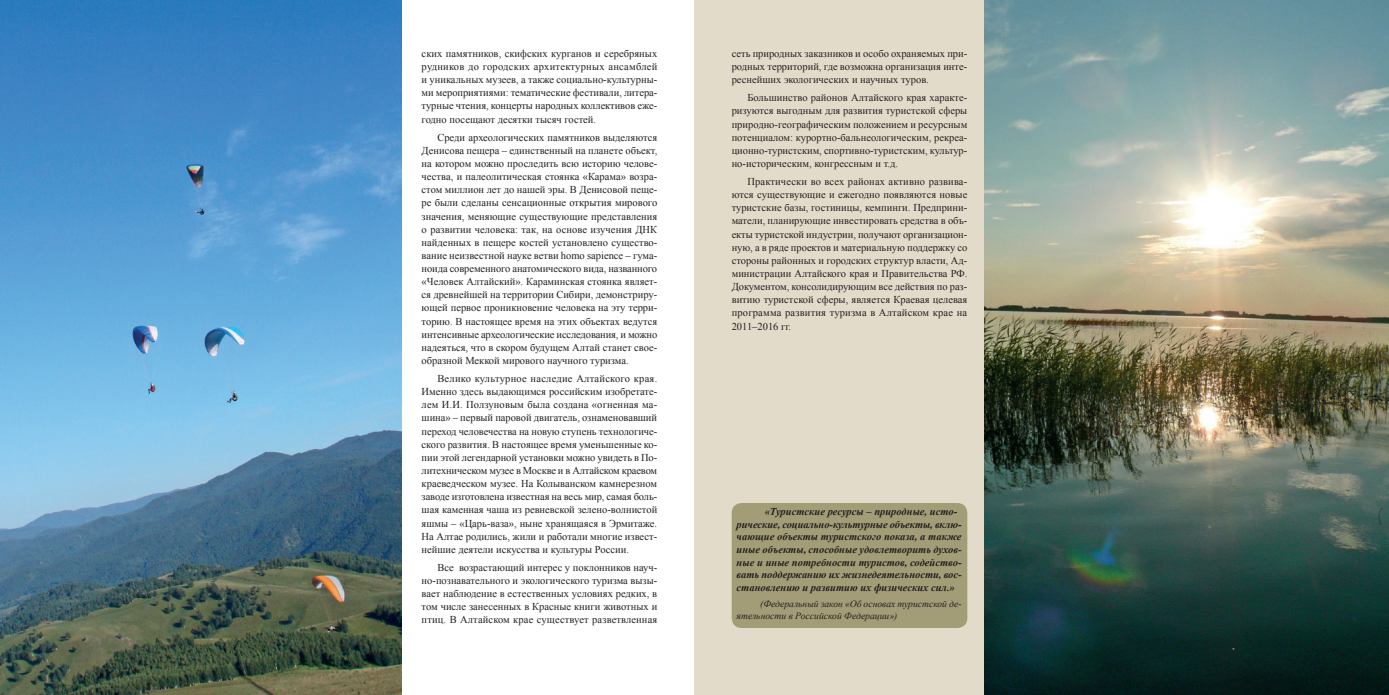
<style>
.page{position:relative;width:1389px;height:695px;background:#fff}
.page>*{position:absolute;margin:0;border:0;box-sizing:border-box;transform-origin:0 0}
.t1{font:10.5px/13.1px "Times New Roman";color:#231f20;text-align:justify}
.t2{font:italic 700 10.5px/12.6px "Times New Roman";color:#231f20}
.t3{font:italic 9.62px/11.5px "Times New Roman";color:#231f20}
</style>
<div class="page">
<div style="left:694px;top:0;width:695px;height:694px;background:#e3dbc9"></div>
<img style="left:0;top:0;width:402px;height:694px">
<img style="left:984px;top:0;width:405px;height:694px">
<div style="left:732px;top:503px;width:235px;height:125px;background:#a29d76;border-radius:10px"></div>
<p class="t1" style="left:422px;top:47px;width:237px">ских памятников, скифских курганов и серебряных рудников до городских архитектурных ансамблей и уникальных музеев, а также социально-культурны&shy;ми мероприятиями: тематические фестивали, литера&shy;турные чтения, концерты народных коллективов еже&shy;годно посещают десятки тысяч гостей.</p>
<p class="t1" style="left:422px;top:130px;width:237px;text-indent:16px">Среди археологических памятников выделяются Денисова пещера – единственный на планете объект, на котором можно проследить всю историю челове&shy;чества, и палеолитическая стоянка «Карама» возра&shy;стом миллион лет до нашей эры. В Денисовой пеще&shy;ре были сделаны сенсационные открытия мирового значения, меняющие существующие представления о развитии человека: так, на основе изучения ДНК найденных в пещере костей установлено существо&shy;вание неизвестной науке ветви homo sapience – гума&shy;ноида современного анатомического вида, названного «Человек Алтайский». Караминская стоянка являет&shy;ся древнейшей на территории Сибири, демонстриру&shy;ющей первое проникновение человека на эту терри&shy;торию. В настоящее время на этих объектах ведутся интенсивные археологические исследования, и можно надеяться, что в скором будущем Алтай станет свое&shy;образной Меккой мирового научного туризма.</p>
<p class="t1" style="left:422px;top:372px;width:237px;text-indent:16px">Велико культурное наследие Алтайского края.<br>Именно здесь выдающимся российским изобретате&shy;лем И.И. Ползуновым была создана «огненная ма&shy;шина» – первый паровой двигатель, ознаменовавший переход человечества на новую ступень технологиче&shy;ского развития. В настоящее время уменьшенные ко&shy;пии этой легендарной установки можно увидеть в По&shy;литехническом музее в Москве и в Алтайском краевом краеведческом музее. На Колыванском камнерезном заводе изготовлена известная на весь мир, самая боль&shy;шая каменная чаша из ревневской зелено-волнистой яшмы – «Царь-ваза», ныне хранящаяся в Эрмитаже.<br>На Алтае родились, жили и работали многие извест&shy;нейшие деятели искусства и культуры России.</p>
<p class="t1" style="left:422px;top:560px;width:237px;text-indent:16px">Все возрастающий интерес у поклонников науч&shy;но-познавательного и экологического туризма вызы&shy;вает наблюдение в естественных условиях редких, в том числе занесенных в Красные книги животных и птиц. В Алтайском крае существует разветвленная</p>
<p class="t1" style="left:732px;top:47px;width:237px">сеть природных заказников и особо охраняемых при&shy;родных территорий, где возможна организация инте&shy;реснейших экологических и научных туров.</p>
<p class="t1" style="left:732px;top:91px;width:237px;text-indent:16px">Большинство районов Алтайского края характе&shy;ризуются выгодным для развития туристской сферы природно-географическим положением и ресурсным потенциалом: курортно-бальнеологическим, рекреа&shy;ционно-туристским, спортивно-туристским, культур&shy;но-историческим, конгрессным и т.д.</p>
<p class="t1" style="left:732px;top:175px;width:237px;text-indent:16px">Практически во всех районах активно развива&shy;ются существующие и ежегодно появляются новые туристские базы, гостиницы, кемпинги. Предприни&shy;матели, планирующие инвестировать средства в объ&shy;екты туристской индустрии, получают организацион&shy;ную, а в ряде проектов и материальную поддержку со стороны районных и городских структур власти, Ад&shy;министрации Алтайского края и Правительства РФ.<br>Документом, консолидирующим все действия по раз&shy;витию туристской сферы, является Краевая целевая программа развития туризма в Алтайском крае на 2011–2016 гг.</p>
<p class="t2" style="left:737px;top:505px;width:226px;text-indent:28px">«Туристские ресурсы – природные, исто&shy;рические, социально-культурные объекты, вклю&shy;чающие объекты туристского показа, а также иные объекты, способные удовлетворить духов&shy;ные и иные потребности туристов, содейство&shy;вать поддержанию их жизнедеятельности, вос&shy;становлению и развитию их физических сил.»</p>
<p class="t3" style="left:737px;top:598px;width:226px;text-indent:24px">(Федеральный закон «Об основах туристской де&shy;ятельности в Российской Федерации»)</p>
</div>
